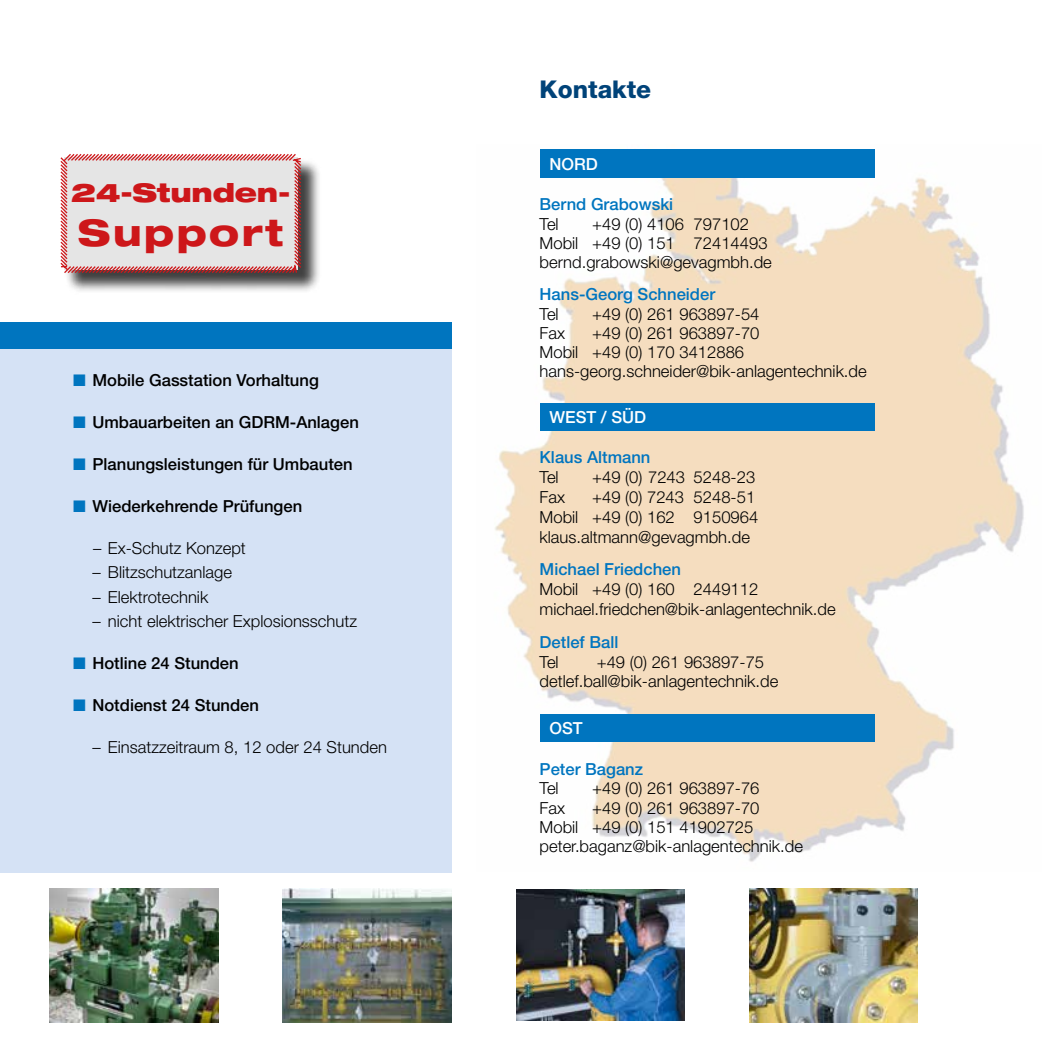
<style>
.page{position:relative;width:1042px;height:1042px;background:#fff}
.page>*{position:absolute;margin:0;border:0;box-sizing:border-box;transform-origin:0 0}
.t1{font:800 expanded 36.75px "Helvetica Neue";letter-spacing:.07em;color:#cd171a}
.t2{font:900 expanded 25.72px "Helvetica Neue";letter-spacing:-.01em;color:#cd171a}
.t3{font:800 24.5px "Helvetica Neue";color:#004379}
.t4{font:300 16.62px/19.2px "Helvetica Neue";color:#000}
.t5{font:500 16.62px "Helvetica Neue";color:#000}
.t6{font:500 16.62px "Helvetica Neue";color:#0075bf}
.t7{font:500 16.62px "Helvetica Neue";color:#fff}
.s1{color:#0075bf}
</style>
<div class="page">
<img style="left:495px;top:149px;width:529px;height:713px">
<div style="left:0;top:347px;width:451px;height:526px;background:#d5e2f5"></div>
<img style="left:283px;top:888px;width:168px;height:134px">
<img style="left:50px;top:888px;width:168px;height:134px">
<img style="left:516px;top:890px;width:169px;height:130px">
<img style="left:749px;top:888px;width:169px;height:134px">
<div style="left:64px;top:157px;width:258px;height:137px;background:#000;opacity:.75"></div>
<svg style="left:60px;top:154px;width:243px;height:120px;background:#ded1d1"></svg>
<div style="left:0;top:322px;width:451px;height:26px;background:#0075bf"></div>
<div style="left:539px;top:149px;width:335px;height:28px;background:#0075bf"></div>
<div style="left:539px;top:403px;width:335px;height:27px;background:#0075bf"></div>
<div style="left:539px;top:714px;width:335px;height:28px;background:#0075bf"></div>
<h2 class="t2" style="left:71px;top:176px;width:221px">24-Stunden-</h2>
<h1 class="t1" style="left:78px;top:209px;width:207px">Support</h1>
<p class="t5" style="left:73px;top:370px;width:247px"><span class="s1">■</span> Mobile Gasstation Vorhaltung</p>
<p class="t5" style="left:73px;top:412px;width:287px"><span class="s1">■</span> Umbauarbeiten an GDRM-Anlagen</p>
<p class="t5" style="left:73px;top:454px;width:281px"><span class="s1">■</span> Planungsleistungen für Umbauten</p>
<p class="t5" style="left:73px;top:496px;width:230px"><span class="s1">■</span> Wiederkehrende Prüfungen</p>
<p class="t4" style="left:93px;top:538px;width:154px">– Ex-Schutz Konzept</p>
<p class="t4" style="left:92px;top:562px;width:141px">– Blitzschutzanlage</p>
<p class="t4" style="left:92px;top:587px;width:117px">– Elektrotechnik</p>
<p class="t4" style="left:92px;top:611px;width:266px">– nicht elektrischer Explosionsschutz</p>
<p class="t5" style="left:73px;top:653px;width:167px"><span class="s1">■</span> Hotline 24 Stunden</p>
<p class="t5" style="left:73px;top:695px;width:187px"><span class="s1">■</span> Notdienst 24 Stunden</p>
<p class="t4" style="left:92px;top:737px;width:296px">– Einsatzzeitraum 8, 12 oder 24 Stunden</p>
<h3 class="t3" style="left:539px;top:75px;width:113px">Kontakte</h3>
<p class="t7" style="left:549px;top:154px;width:50px">NORD</p>
<p class="t6" style="left:539px;top:194px;width:135px">Bernd Grabowski</p>
<p class="t4" style="left:539px;top:214px;width:21px">Tel</p>
<p class="t4" style="left:539px;top:214px;width:234px;text-indent:53px">+49 (0) 4106 797102<br>Mobil +49 (0) 151 72414493 bernd.grabowski@gevagmbh.de</p>
<p class="t6" style="left:539px;top:284px;width:177px">Hans-Georg Schneider</p>
<p class="t4" style="left:539px;top:304px;width:21px">Tel</p>
<p class="t4" style="left:592px;top:304px;width:169px">+49 (0) 261 963897-54</p>
<p class="t4" style="left:539px;top:323px;width:27px">Fax</p>
<p class="t4" style="left:539px;top:323px;width:329px;text-indent:53px">+49 (0) 261 963897-70<br>Mobil +49 (0) 170 3412886 hans-georg.schneider@bik-anlagentechnik.de</p>
<p class="t7" style="left:549px;top:407px;width:98px">WEST / SÜD</p>
<p class="t6" style="left:539px;top:447px;width:112px">Klaus Altmann</p>
<p class="t4" style="left:539px;top:467px;width:21px">Tel</p>
<p class="t4" style="left:592px;top:467px;width:165px">+49 (0) 7243 5248-23</p>
<p class="t4" style="left:539px;top:487px;width:27px">Fax</p>
<p class="t4" style="left:539px;top:487px;width:220px;line-height:19.9px;text-indent:53px">+49 (0) 7243 5248-51<br>Mobil +49 (0) 162 9150964 klaus.altmann@gevagmbh.de</p>
<p class="t6" style="left:539px;top:559px;width:143px">Michael Friedchen</p>
<p class="t4" style="left:539px;top:579px;width:297px;line-height:19.9px">Mobil +49 (0) 160 2449112 michael.friedchen@bik-anlagentechnik.de</p>
<p class="t6" style="left:539px;top:632px;width:80px">Detlef Ball</p>
<p class="t4" style="left:539px;top:651px;width:21px">Tel</p>
<p class="t4" style="left:539px;top:651px;width:240px;line-height:19.9px;text-indent:57px">+49 (0) 261 963897-75 detlef.ball@bik-anlagentechnik.de</p>
<p class="t7" style="left:549px;top:718px;width:35px">OST</p>
<p class="t6" style="left:539px;top:759px;width:105px">Peter Baganz</p>
<p class="t4" style="left:539px;top:778px;width:21px">Tel</p>
<p class="t4" style="left:592px;top:778px;width:169px">+49 (0) 261 963897-76</p>
<p class="t4" style="left:539px;top:797px;width:27px">Fax</p>
<p class="t4" style="left:539px;top:797px;width:265px;text-indent:53px">+49 (0) 261 963897-70<br>Mobil +49 (0) 151 41902725 peter.baganz@bik-anlagentechnik.de</p>
</div>
